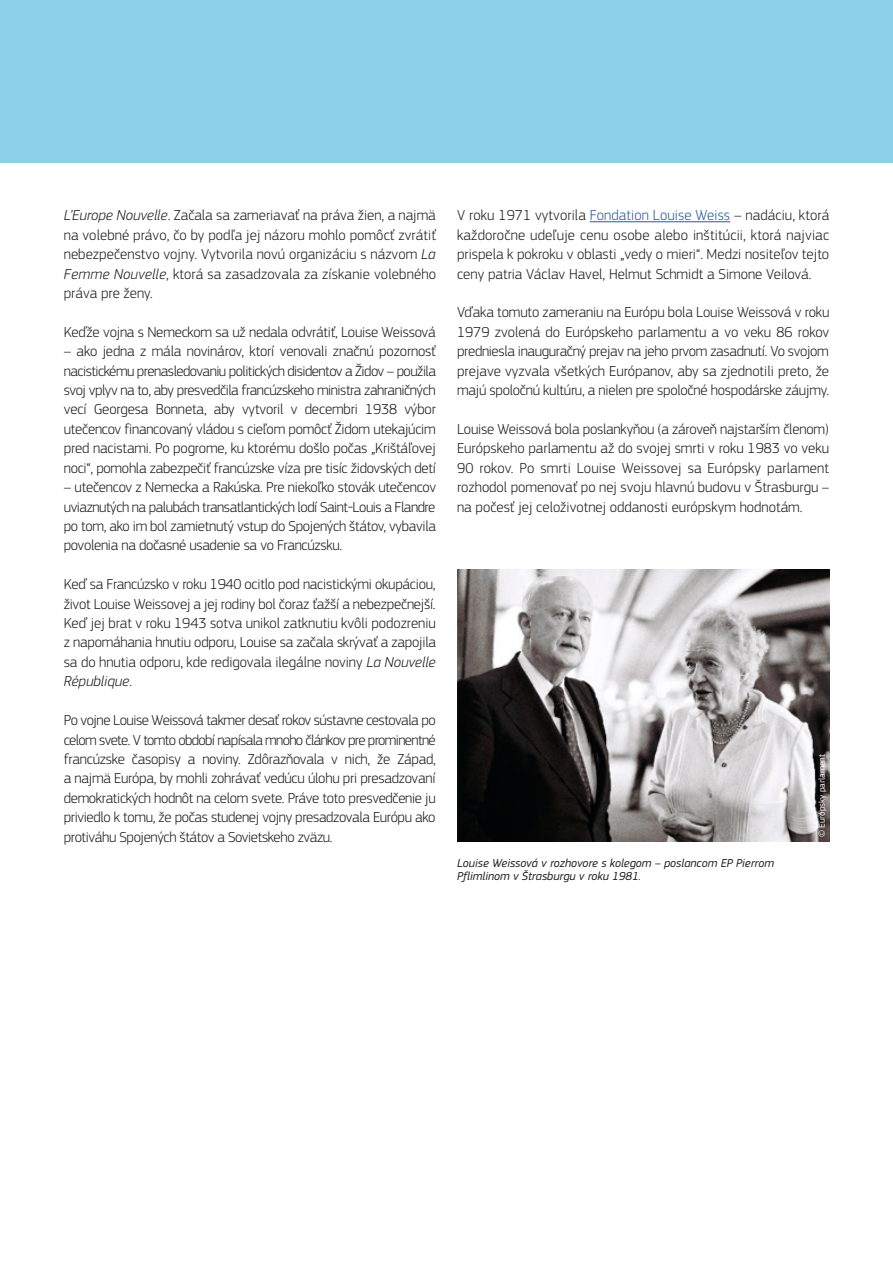
<style>
.page{position:relative;width:893px;height:1263px;background:#fff}
.page>*{position:absolute;margin:0;border:0;box-sizing:border-box;transform-origin:0 0}
.Body{font:300 15px/19.4px "EC Square Sans Pro";letter-spacing:-.015em;color:#1d1d1b;text-align:justify}
.t1{font:italic 12px/13.5px "EC Square Sans Pro";color:#1d1d1b}
.Copyright{font:9px "EC Square Sans Pro";color:#fff}
.s1{font-style:italic}
.s2{color:#275b9c}
</style>
<div class="page">
<div style="left:0;top:0;width:893px;height:162px;background:#8cd1e9"></div>
<hr style="left:590px;top:221px;width:140px;height:1px;background:#275b9c">
<img style="left:457px;top:570px;width:372px;height:272px">
<p class="Body" style="left:64px;top:206px;width:374px"><span class="s1">L’Europe Nouvelle</span>. Začala sa zameriavať na práva žien, a najmä na volebné právo, čo by podľa jej názoru mohlo pomôcť zvrátiť nebezpečenstvo vojny. Vytvorila novú organizáciu s názvom <span class="s1">La Femme Nouvelle</span>, ktorá sa zasadzovala za získanie volebného práva pre ženy.</p>
<p class="Body" style="left:64px;top:322px;width:373px">Keďže vojna s Nemeckom sa už nedala odvrátiť, Louise Weissová</p>
<p class="Body" style="left:64px;top:341px;width:374px">– ako jedna z mála novinárov, ktorí venovali značnú pozornosť nacistickému prenasledovaniu politických disidentov a Židov – použila svoj vplyv na to, aby presvedčila francúzskeho ministra zahraničných vecí Georgesa Bonneta, aby vytvoril v decembri 1938 výbor utečencov financovaný vládou s cieľom pomôcť Židom utekajúcim pred nacistami. Po pogrome, ku ktorému došlo počas „Krištáľovej noci“, pomohla zabezpečiť francúzske víza pre tisíc židovských detí</p>
<p class="Body" style="left:64px;top:477px;width:374px">– utečencov z Nemecka a Rakúska. Pre niekoľko stovák utečencov uviaznutých na palubách transatlantických lodí Saint-Louis a Flandre po tom, ako im bol zamietnutý vstup do Spojených štátov, vybavila povolenia na dočasné usadenie sa vo Francúzsku.</p>
<p class="Body" style="left:64px;top:574px;width:374px">Keď sa Francúzsko v roku 1940 ocitlo pod nacistickými okupáciou, život Louise Weissovej a jej rodiny bol čoraz ťažší a nebezpečnejší.<br>Keď jej brat v roku 1943 sotva unikol zatknutiu kvôli podozreniu z napomáhania hnutiu odporu, Louise sa začala skrývať a zapojila sa do hnutia odporu, kde redigovala ilegálne noviny <span class="s1">La Nouvelle République</span>.</p>
<p class="Body" style="left:64px;top:710px;width:374px">Po vojne Louise Weissová takmer desať rokov sústavne cestovala po celom svete. V tomto období napísala mnoho článkov pre prominentné francúzske časopisy a noviny. Zdôrazňovala v nich, že Západ, a najmä Európa, by mohli zohrávať vedúcu úlohu pri presadzovaní demokratických hodnôt na celom svete. Práve toto presvedčenie ju priviedlo k tomu, že počas studenej vojny presadzovala Európu ako protiváhu Spojených štátov a Sovietskeho zväzu.</p>
<p class="Body" style="left:457px;top:206px;width:374px">V roku 1971 vytvorila <span class="s2">Fondation Louise Weiss</span> – nadáciu, ktorá každoročne udeľuje cenu osobe alebo inštitúcii, ktorá najviac prispela k pokroku v oblasti „vedy o mieri“. Medzi nositeľov tejto ceny patria Václav Havel, Helmut Schmidt a Simone Veilová.</p>
<p class="Body" style="left:457px;top:303px;width:374px">Vďaka tomuto zameraniu na Európu bola Louise Weissová v roku 1979 zvolená do Európskeho parlamentu a vo veku 86 rokov predniesla inauguračný prejav na jeho prvom zasadnutí. Vo svojom prejave vyzvala všetkých Európanov, aby sa zjednotili preto, že majú spoločnú kultúru, a nielen pre spoločné hospodárske záujmy.</p>
<p class="Body" style="left:457px;top:419px;width:374px">Louise Weissová bola poslankyňou (a zároveň najstarším členom)<br>Európskeho parlamentu až do svojej smrti v roku 1983 vo veku 90 rokov. Po smrti Louise Weissovej sa Európsky parlament rozhodol pomenovať po nej svoju hlavnú budovu v Štrasburgu – na počesť jej celoživotnej oddanosti európskym hodnotám.</p>
<p class="t1" style="left:457px;top:856px;width:319px">Louise Weissová v rozhovore s kolegom – poslancom EP Pierrom<br>Pflimlinom v Štrasburgu v roku 1981.</p>
<p class="Copyright" style="left:817px;top:837px;width:85px;rotate:-90deg">© Európsky parlament</p>
</div>
